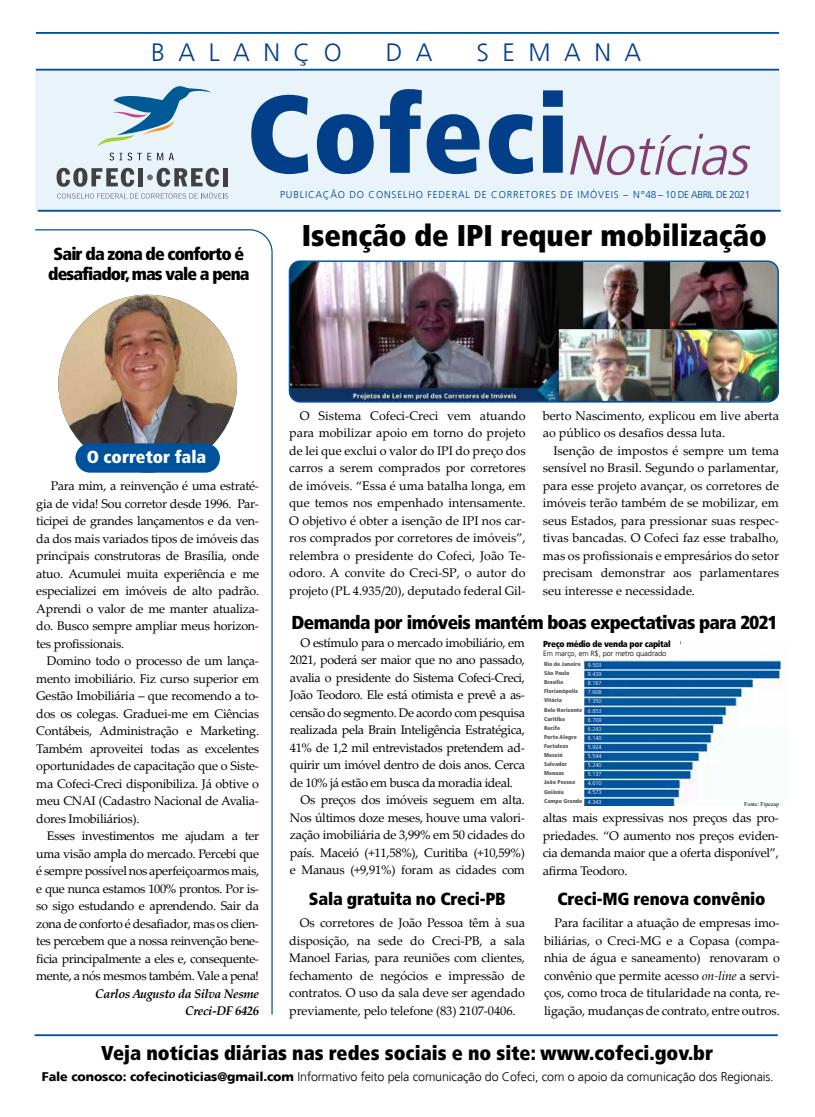
<style>
.page{position:relative;width:815px;height:1117px;background:#fff}
.page>*{position:absolute;margin:0;border:0;box-sizing:border-box;transform-origin:0 0}
.t1{font:900 condensed 30px "Frutiger";color:#000}
.t2{font:300 25px "Frutiger";letter-spacing:.54em;color:#023f88}
.t3{font:900 condensed 20px "Frutiger";color:#000}
.t4{font:900 condensed 18.75px "Frutiger";letter-spacing:-.03em;color:#000}
.t5{font:900 condensed 17.5px "Frutiger";letter-spacing:-.01em;color:#000}
.t6{font:900 condensed 17.5px/20px "Frutiger";letter-spacing:-.05em;color:#000;text-align:center}
.t7{font:900 condensed 17.5px "Frutiger";color:#fff}
.t8{font:12.5px/17.5px "Palatino Linotype";letter-spacing:-.02em;color:#000;text-align:justify}
.t9{font:300 12.5px "Frutiger";letter-spacing:-.01em;color:#000}
.t10{font:12.5px/17.5px "Palatino Linotype";color:#000}
.t11{font:italic 700 12.5px/17.5px "Palatino Linotype";letter-spacing:-.03em;color:#000;text-align:right}
.t12{font:300 10px "Frutiger";letter-spacing:.08em;color:#023f88}
.t13{font:900 condensed 8.75px "Frutiger";letter-spacing:-.03em;color:#000}
.t14{font:300 7.5px "Frutiger";letter-spacing:-.01em;color:#000}
.t15{font:5.88px "Times New Roman";color:#000}
.t16{font:900 condensed 5.62px/9.1px "Frutiger";color:#58595b}
.t17{font:300 5.62px/9.1px "Frutiger";color:#fff;text-align:justify}
.s1{font-style:italic}
.s2{font-weight:900}
</style>
<div class="page">
<img style="left:671px;top:329px;width:108px;height:72px">
<img style="left:559px;top:262px;width:111px;height:67px">
<svg style="left:670px;top:262px;width:107px;height:67px;background:#635051"></svg>
<img style="left:559px;top:329px;width:112px;height:71px">
<svg style="left:35px;top:229px;width:238px;height:786px"></svg>
<img style="left:58px;top:295px;width:179px;height:177px">
<div style="left:35px;top:70px;width:745px;height:140px;background:#e9f4fa;border:1px solid #b8dbf1"></div>
<svg style="left:251px;top:89px;width:312px;height:85px"></svg>
<svg style="left:570px;top:134px;width:180px;height:41px"></svg>
<svg style="left:97px;top:87px;width:114px;height:60px"></svg>
<svg style="left:110px;top:153px;width:12px;height:7px"></svg>
<svg style="left:128px;top:153px;width:23px;height:7px"></svg>
<svg style="left:157px;top:153px;width:6px;height:7px"></svg>
<svg style="left:169px;top:153px;width:5px;height:7px"></svg>
<svg style="left:57px;top:168px;width:171px;height:31px"></svg>
<hr style="left:36px;top:69px;width:743px;height:2px;background:#00529c">
<hr style="left:36px;top:32px;width:743px;height:2px;background:#00529c">
<hr style="left:38px;top:210px;width:743px;height:2px;background:#00529c">
<div style="left:75px;top:443px;width:145px;height:29px;background:#00529c;border-radius:15px"></div>
<hr style="left:35px;top:1033px;width:743px;height:2px;background:#00529c">
<img style="left:289px;top:262px;width:270px;height:140px">
<div style="left:289px;top:260px;width:490px;height:142px;border:1px solid #00529c;border-radius:11px"></div>
<img style="left:543px;top:641px;width:239px;height:164px">
<div style="left:544px;top:661px;width:40px;height:146px;background:#fff"></div>
<div style="left:543px;top:640px;width:137px;height:19px;background:#fff"></div>
<h2 class="t2" style="left:151px;top:39px;width:192px">BALANÇO</h2>
<h2 class="t2" style="left:386px;top:39px;width:48px">D A</h2>
<h2 class="t2" style="left:476px;top:39px;width:166px">SEMANA</h2>
<h3 class="t6" style="left:48px;top:243px;width:203px">Sair da zona de conforto é desafiador, mas vale a pena</h3>
<p class="t12" style="left:280px;top:189px;width:472px">PUBLICAÇÃO DO CONSELHO FEDERAL DE CORRETORES DE IMÓVEIS – Nº48 – 10 DE ABRIL DE 2021</p>
<h1 class="t1" style="left:302px;top:217px;width:467px">Isenção de IPI requer mobilização</h1>
<h3 class="t7" style="left:87px;top:446px;width:121px">O corretor fala</h3>
<p class="t8" style="left:36px;top:476px;width:224px;text-indent:15px">Para mim, a reinvenção é uma estraté&shy;gia de vida! Sou corretor desde 1996. Par&shy;ticipei de grandes lançamentos e da ven&shy;da dos mais variados tipos de imóveis das principais construtoras de Brasília, onde atuo. Acumulei muita experiência e me especializei em imóveis de alto padrão.<br>Aprendi o valor de me manter atualiza&shy;do. Busco sempre ampliar meus horizon&shy;tes profissionais.</p>
<p class="t8" style="left:36px;top:651px;width:224px;text-indent:11px">Domino todo o processo de um lança&shy;mento imobiliário. Fiz curso superior em Gestão Imobiliária – que recomendo a to&shy;dos os colegas. Graduei-me em Ciências Contábeis, Administração e Marketing.<br>Também aproveitei todas as excelentes oportunidades de capacitação que o Siste&shy;ma Cofeci-Creci disponibiliza. Já obtive o meu CNAI (Cadastro Nacional de Avalia&shy;dores Imobiliários).</p>
<p class="t8" style="left:36px;top:826px;width:224px;text-indent:11px">Esses investimentos me ajudam a ter uma visão ampla do mercado. Percebi que é sempre possível nos aperfeiçoarmos mais, e que nunca estamos 100% prontos. Por is&shy;so sigo estudando e aprendendo. Sair da zona de conforto é desafiador, mas os clien&shy;tes percebem que a nossa reinvenção bene&shy;ficia principalmente a eles e, consequente&shy;mente, a nós mesmos também. Vale a pena!</p>
<p class="t11" style="left:95px;top:984px;width:165px">Carlos Augusto da Silva Nesme<br>Creci-DF 6426</p>
<p class="t8" style="left:289px;top:406px;width:238px;text-indent:11px">O Sistema Cofeci-Creci vem atuando para mobilizar apoio em torno do projeto de lei que exclui o valor do IPI do preço dos carros a serem comprados por corretores de imóveis. “Essa é uma batalha longa, em que temos nos empenhado intensamente.<br>O objetivo é obter a isenção de IPI nos car&shy;ros comprados por corretores de imóveis”, relembra o presidente do Cofeci, João Te&shy;odoro. A convite do Creci-SP, o autor do projeto (PL 4.935/20), deputado federal Gil-</p>
<p class="t10" style="left:543px;top:406px;width:238px">berto Nascimento, explicou em live aberta ao público os desafios dessa luta.</p>
<p class="t8" style="left:543px;top:441px;width:238px;text-indent:11px">Isenção de impostos é sempre um tema sensível no Brasil. Segundo o parlamentar, para esse projeto avançar, os corretores de imóveis terão também de se mobilizar, em seus Estados, para pressionar suas respec&shy;tivas bancadas. O Cofeci faz esse trabalho, mas os profissionais e empresários do setor precisam demonstrar aos parlamentares seu interesse e necessidade.</p>
<h3 class="t4" style="left:292px;top:611px;width:488px">Demanda por imóveis mantém boas expectativas para 2021</h3>
<p class="t8" style="left:301px;top:633px;width:226px">O estímulo para o mercado imobiliário, em</p>
<p class="t8" style="left:290px;top:650px;width:237px">2021, poderá ser maior que no ano passado,</p>
<p class="t8" style="left:290px;top:668px;width:237px">avalia o presidente do Sistema Cofeci-Creci,</p>
<p class="t8" style="left:290px;top:685px;width:237px">João Teodoro. Ele está otimista e prevê a as-</p>
<p class="t8" style="left:290px;top:703px;width:237px">censão do segmento. De acordo com pesquisa</p>
<p class="t8" style="left:290px;top:720px;width:237px">realizada pela Brain Inteligência Estratégica,</p>
<p class="t8" style="left:290px;top:738px;width:237px">41% de 1,2 mil entrevistados pretendem ad-</p>
<p class="t8" style="left:290px;top:755px;width:237px">quirir um imóvel dentro de dois anos. Cerca</p>
<p class="t8" style="left:290px;top:773px;width:225px">de 10% já estão em busca da moradia ideal.</p>
<p class="t8" style="left:301px;top:790px;width:226px">Os preços dos imóveis seguem em alta.</p>
<p class="t8" style="left:290px;top:808px;width:237px">Nos últimos doze meses, houve uma valori-</p>
<p class="t8" style="left:290px;top:825px;width:237px">zação imobiliária de 3,99% em 50 cidades do</p>
<p class="t8" style="left:290px;top:843px;width:237px">país. Maceió (+11,58%), Curitiba (+10,59%)</p>
<p class="t8" style="left:290px;top:860px;width:237px">e Manaus (+9,91%) foram as cidades com</p>
<p class="t13" style="left:543px;top:638px;width:129px">Preço médio de venda por capital</p>
<p class="t14" style="left:543px;top:649px;width:125px">Em março, em R$, por metro quadrado</p>
<p class="t16" style="left:544px;top:659px;width:40px">Rio de Janeiro<br>São Paulo<br>Brasília<br>Florianópolis<br>Vitória<br>Belo Horizonte<br>Curitiba<br>Recife<br>Porto Alegre<br>Fortaleza<br>Maceió<br>Salvador<br>Manaus<br>João Pessoa<br>Goiânia<br>Campo Grande</p>
<p class="t17" style="left:588px;top:660px;width:16px">9.503<br>9.439<br>8.167<br>7.608<br>7.350<br>6.853<br>6.709<br>6.243<br>6.140<br>5.924<br>5.544<br>5.240<br>5.137<br>4.610<br>4.573<br>4.343</p>
<p class="t15" style="left:744px;top:799px;width:36px">Fonte: Fipezap</p>
<p class="t8" style="left:543px;top:808px;width:238px">altas mais expressivas nos preços das pro&shy;priedades. “O aumento nos preços eviden&shy;cia demanda maior que a oferta disponível”, afirma Teodoro.</p>
<h3 class="t5" style="left:309px;top:888px;width:198px">Sala gratuita no Creci-PB</h3>
<p class="t8" style="left:289px;top:913px;width:237px;text-indent:11px">Os corretores de João Pessoa têm à sua disposição, na sede do Creci-PB, a sala Manoel Farias, para reuniões com clientes, fechamento de negócios e impressão de contratos. O uso da sala deve ser agendado previamente, pelo telefone (83) 2107-0406.</p>
<h3 class="t5" style="left:557px;top:888px;width:210px">Creci-MG renova convênio</h3>
<p class="t8" style="left:544px;top:913px;width:237px;text-indent:11px">Para facilitar a atuação de empresas imo&shy;biliárias, o Creci-MG e a Copasa (compa&shy;nhia de água e saneamento) renovaram o convênio que permite acesso <span class="s1">on-line</span> a servi&shy;ços, como troca de titularidade na conta, re&shy;ligação, mudanças de contrato, entre outros.</p>
<h3 class="t3" style="left:101px;top:1040px;width:614px">Veja notícias diárias nas redes sociais e no site: www.cofeci.gov.br</h3>
<p class="t9" style="left:42px;top:1068px;width:733px"><span class="s2">Fale conosco: cofecinoticias@gmail.com</span> Informativo feito pela comunicação do Cofeci, com o apoio da comunicação dos Regionais.</p>
</div>
